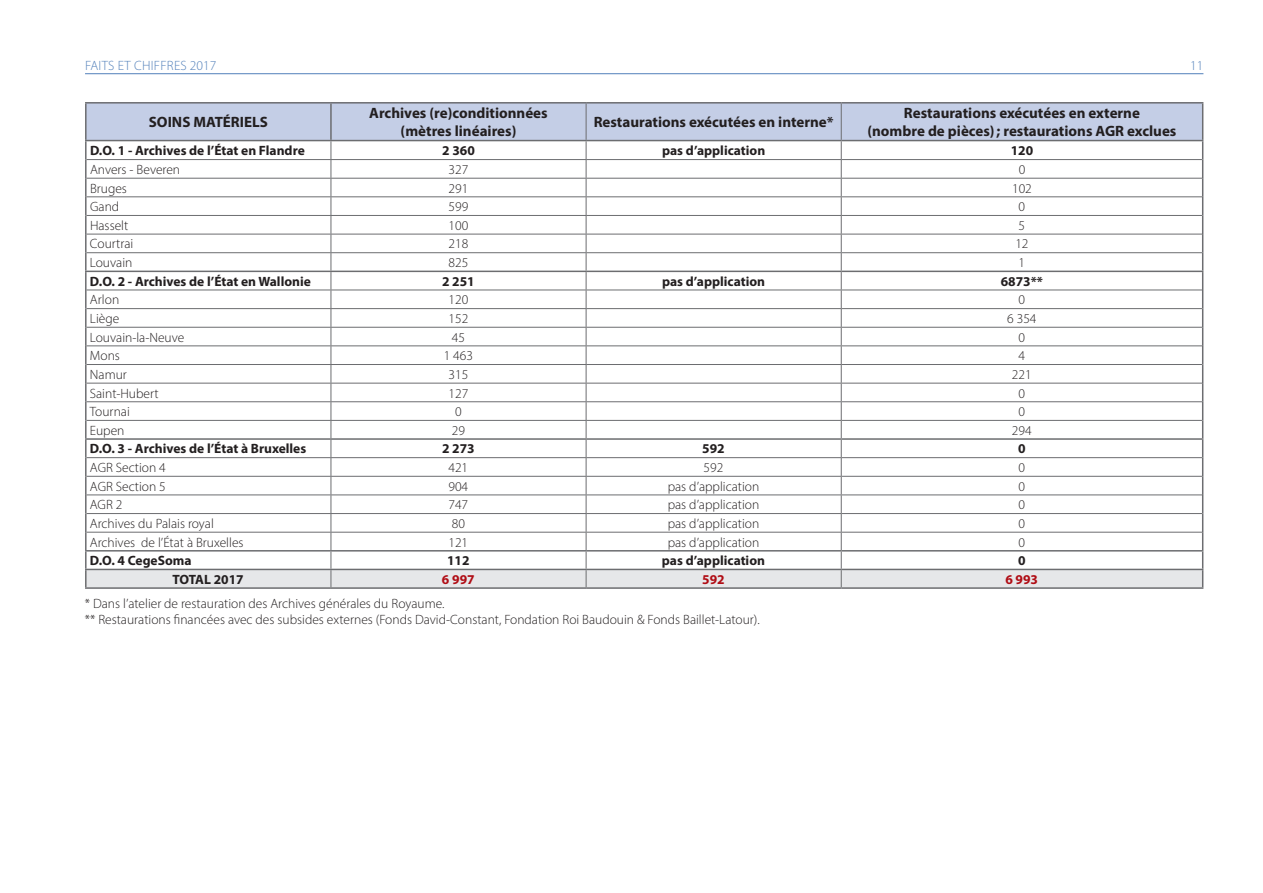
<style>
.page{position:relative;width:1263px;height:893px;background:#fff}
.page>*{position:absolute;margin:0;border:0;box-sizing:border-box;transform-origin:0 0}
.t1{font:700 15px/18px "Myriad Pro";color:#231f20;text-align:center}
.t2{font:300 13.5px/16.5px "Myriad Pro";color:#231f20}
.t3{font:700 13.5px "Myriad Pro";color:#231f20}
.t4{font:300 13.5px "Myriad Pro";letter-spacing:.02em;color:#5280ba}
.t5{font:700 13.5px "Myriad Pro";color:#b00d15}
</style>
<div class="page">
<hr style="left:85px;top:73px;width:1118px;height:1px;background:#5280ba">
<hr style="left:331px;top:102px;width:255px;height:2px;background:#6c6d70">
<hr style="left:586px;top:102px;width:255px;height:2px;background:#6c6d70">
<hr style="left:841px;top:102px;width:362px;height:2px;background:#6c6d70">
<hr style="left:85px;top:587px;width:246px;height:2px;background:#6c6d70">
<hr style="left:331px;top:587px;width:255px;height:2px;background:#6c6d70">
<hr style="left:586px;top:587px;width:255px;height:2px;background:#6c6d70">
<hr style="left:841px;top:587px;width:362px;height:2px;background:#6c6d70">
<svg style="left:85px;top:103px;width:1118px;height:485px"></svg>
<hr style="left:85px;top:102px;width:246px;height:2px;background:#6c6d70">
<hr style="left:85px;top:104px;width:2px;height:36px;background:#6c6d70">
<hr style="left:330px;top:104px;width:2px;height:36px;background:#6c6d70">
<hr style="left:85px;top:140px;width:246px;height:1px;background:#6c6d70">
<p class="t4" style="left:85px;top:57px;width:133px">FAITS ET CHIFFRES 2017</p>
<p class="t4" style="left:1190px;top:57px;width:15px">11</p>
<p class="t1" style="left:149px;top:113px;width:121px">SOINS MATÉRIELS</p>
<p class="t1" style="left:369px;top:104px;width:180px">Archives (re)conditionnées (mètres linéaires)</p>
<p class="t1" style="left:594px;top:113px;width:241px">Restaurations exécutées en interne*</p>
<p class="t1" style="left:867px;top:104px;width:310px">Restaurations exécutées en externe<br>(nombre de pièces); restaurations AGR exclues</p>
<p class="t3" style="left:90px;top:142px;width:216px">D.O. 1 - Archives de l’État en Flandre</p>
<p class="t3" style="left:442px;top:142px;width:34px">2 360</p>
<p class="t3" style="left:662px;top:142px;width:105px">pas d’application</p>
<p class="t3" style="left:1011px;top:142px;width:24px">120</p>
<p class="t2" style="left:90px;top:161px;width:92px">Anvers - Beveren</p>
<p class="t2" style="left:449px;top:161px;width:21px">327</p>
<p class="t2" style="left:1019px;top:161px;width:8px">0</p>
<p class="t2" style="left:90px;top:180px;width:38px">Bruges</p>
<p class="t2" style="left:449px;top:180px;width:21px">291</p>
<p class="t2" style="left:1012px;top:180px;width:21px">102</p>
<p class="t2" style="left:90px;top:198px;width:31px">Gand</p>
<p class="t2" style="left:449px;top:198px;width:21px">599</p>
<p class="t2" style="left:1019px;top:198px;width:8px">0</p>
<p class="t2" style="left:90px;top:217px;width:40px">Hasselt</p>
<p class="t2" style="left:449px;top:217px;width:21px">100</p>
<p class="t2" style="left:1019px;top:217px;width:8px">5</p>
<p class="t2" style="left:90px;top:236px;width:45px">Courtrai</p>
<p class="t2" style="left:449px;top:236px;width:21px">218</p>
<p class="t2" style="left:1015px;top:236px;width:15px">12</p>
<p class="t2" style="left:90px;top:254px;width:44px">Louvain</p>
<p class="t2" style="left:449px;top:254px;width:21px">825</p>
<p class="t2" style="left:1018px;top:254px;width:8px">1</p>
<p class="t3" style="left:90px;top:272px;width:222px">D.O. 2 - Archives de l’État en Wallonie</p>
<p class="t3" style="left:442px;top:272px;width:34px">2 251</p>
<p class="t3" style="left:662px;top:272px;width:105px">pas d’application</p>
<p class="t3" style="left:1001px;top:272px;width:44px">6873**</p>
<p class="t2" style="left:90px;top:291px;width:31px">Arlon</p>
<p class="t2" style="left:449px;top:291px;width:21px">120</p>
<p class="t2" style="left:1018px;top:291px;width:8px">0</p>
<p class="t2" style="left:90px;top:310px;width:31px">Liège</p>
<p class="t2" style="left:448px;top:310px;width:21px">152</p>
<p class="t2" style="left:1007px;top:310px;width:31px">6 354</p>
<p class="t2" style="left:90px;top:329px;width:96px">Louvain-la-Neuve</p>
<p class="t2" style="left:452px;top:329px;width:15px">45</p>
<p class="t2" style="left:1018px;top:329px;width:8px">0</p>
<p class="t2" style="left:90px;top:347px;width:32px">Mons</p>
<p class="t2" style="left:444px;top:347px;width:31px">1 463</p>
<p class="t2" style="left:1018px;top:347px;width:8px">4</p>
<p class="t2" style="left:90px;top:366px;width:38px">Namur</p>
<p class="t2" style="left:448px;top:366px;width:21px">315</p>
<p class="t2" style="left:1012px;top:366px;width:21px">221</p>
<p class="t2" style="left:90px;top:385px;width:70px">Saint-Hubert</p>
<p class="t2" style="left:448px;top:385px;width:21px">127</p>
<p class="t2" style="left:1018px;top:385px;width:8px">0</p>
<p class="t2" style="left:90px;top:403px;width:42px">Tournai</p>
<p class="t2" style="left:455px;top:403px;width:8px">0</p>
<p class="t2" style="left:1018px;top:403px;width:8px">0</p>
<p class="t2" style="left:90px;top:422px;width:36px">Eupen</p>
<p class="t2" style="left:452px;top:422px;width:15px">29</p>
<p class="t2" style="left:1012px;top:422px;width:21px">294</p>
<p class="t3" style="left:90px;top:440px;width:218px">D.O. 3 - Archives de l’État à Bruxelles</p>
<p class="t3" style="left:442px;top:440px;width:34px">2 273</p>
<p class="t3" style="left:702px;top:440px;width:24px">592</p>
<p class="t3" style="left:1018px;top:440px;width:9px">0</p>
<p class="t2" style="left:90px;top:459px;width:77px">AGR Section 4</p>
<p class="t2" style="left:448px;top:459px;width:21px">421</p>
<p class="t2" style="left:704px;top:459px;width:21px">592</p>
<p class="t2" style="left:1018px;top:459px;width:8px">0</p>
<p class="t2" style="left:90px;top:478px;width:77px">AGR Section 5</p>
<p class="t2" style="left:448px;top:478px;width:21px">904</p>
<p class="t2" style="left:668px;top:478px;width:93px">pas d’application</p>
<p class="t2" style="left:1018px;top:478px;width:8px">0</p>
<p class="t2" style="left:90px;top:496px;width:34px">AGR 2</p>
<p class="t2" style="left:448px;top:496px;width:21px">747</p>
<p class="t2" style="left:668px;top:496px;width:93px">pas d’application</p>
<p class="t2" style="left:1018px;top:496px;width:8px">0</p>
<p class="t2" style="left:90px;top:515px;width:126px">Archives du Palais royal</p>
<p class="t2" style="left:452px;top:515px;width:15px">80</p>
<p class="t2" style="left:668px;top:515px;width:93px">pas d’application</p>
<p class="t2" style="left:1018px;top:515px;width:8px">0</p>
<p class="t2" style="left:90px;top:534px;width:155px">Archives de l’État à Bruxelles</p>
<p class="t2" style="left:448px;top:534px;width:21px">121</p>
<p class="t2" style="left:668px;top:534px;width:93px">pas d’application</p>
<p class="t2" style="left:1018px;top:534px;width:8px">0</p>
<p class="t3" style="left:90px;top:552px;width:103px">D.O. 4 CegeSoma</p>
<p class="t3" style="left:447px;top:552px;width:24px">112</p>
<p class="t3" style="left:662px;top:552px;width:105px">pas d’application</p>
<p class="t3" style="left:1018px;top:552px;width:9px">0</p>
<p class="t3" style="left:173px;top:570px;width:73px">TOTAL 2017</p>
<p class="t5" style="left:442px;top:570px;width:34px">6 997</p>
<p class="t5" style="left:702px;top:570px;width:24px">592</p>
<p class="t5" style="left:1005px;top:570px;width:34px">6 993</p>
<p class="t2" style="left:85px;top:595px;width:676px">* Dans l’atelier de restauration des Archives générales du Royaume.<br>** Restaurations financées avec des subsides externes (Fonds David-Constant, Fondation Roi Baudouin &amp; Fonds Baillet-Latour).</p>
</div>
